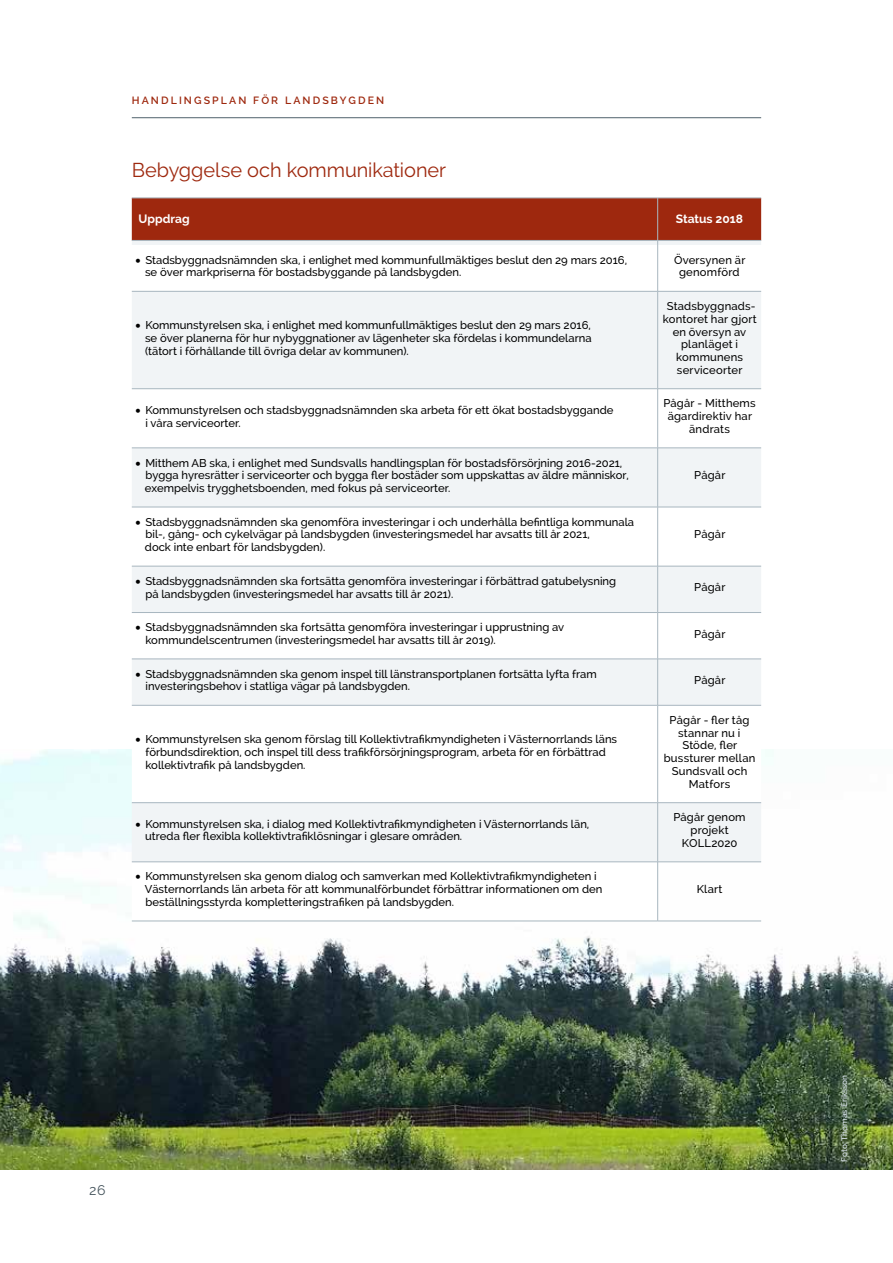
<style>
.page{position:relative;width:893px;height:1263px;background:#fff}
.page>*{position:absolute;margin:0;border:0;box-sizing:border-box;transform-origin:0 0}
.t1{font:19.95px "Raleway";color:#9e280e}
.t2{font:13.95px "Raleway";color:#43525a}
.t3{font:700 12px "Raleway";color:#fff}
.t4{font:500 11.25px/12.8px "Raleway";color:#000}
.t5{font:600 10.5px "Raleway";letter-spacing:.2em;color:#9e280e}
.t6{font:600 8.25px "Raleway";color:#ced8de}
</style>
<div class="page">
<hr style="left:132px;top:117px;width:629px;height:1px;background:#63737c">
<img style="left:0;top:749px;width:893px;height:420px">
<svg style="left:132px;top:245px;width:629px;height:460px;fill:#f1f4f6"></svg>
<svg style="left:132px;top:706px;width:629px;height:215px"></svg>
<hr style="left:132px;top:448px;width:526px;height:1px;background:#a8b6bf">
<hr style="left:658px;top:448px;width:103px;height:1px;background:#a8b6bf">
<hr style="left:132px;top:291px;width:526px;height:1px;background:#a8b6bf">
<hr style="left:658px;top:291px;width:103px;height:1px;background:#a8b6bf">
<hr style="left:132px;top:388px;width:526px;height:1px;background:#a8b6bf">
<hr style="left:658px;top:388px;width:103px;height:1px;background:#a8b6bf">
<svg style="left:132px;top:198px;width:629px;height:47px;background:#a53e27"></svg>
<hr style="left:657px;top:245px;width:1px;height:46px;background:#a8b6bf">
<hr style="left:657px;top:291px;width:1px;height:97px;background:#a8b6bf">
<hr style="left:657px;top:389px;width:1px;height:59px;background:#a8b6bf">
<hr style="left:657px;top:448px;width:1px;height:59px;background:#a8b6bf">
<hr style="left:657px;top:566px;width:1px;height:46px;background:#a8b6bf">
<hr style="left:657px;top:659px;width:1px;height:46px;background:#a8b6bf">
<hr style="left:657px;top:803px;width:1px;height:59px;background:#a8b6bf">
<hr style="left:132px;top:507px;width:526px;height:1px;background:#a8b6bf">
<hr style="left:658px;top:507px;width:103px;height:1px;background:#a8b6bf">
<hr style="left:657px;top:507px;width:1px;height:59px;background:#a8b6bf">
<hr style="left:132px;top:566px;width:526px;height:1px;background:#a8b6bf">
<hr style="left:658px;top:566px;width:103px;height:1px;background:#a8b6bf">
<hr style="left:132px;top:612px;width:526px;height:1px;background:#a8b6bf">
<hr style="left:658px;top:612px;width:103px;height:1px;background:#a8b6bf">
<hr style="left:657px;top:613px;width:1px;height:46px;background:#a8b6bf">
<hr style="left:132px;top:659px;width:526px;height:1px;background:#a8b6bf">
<hr style="left:658px;top:659px;width:103px;height:1px;background:#a8b6bf">
<hr style="left:132px;top:705px;width:526px;height:1px;background:#a8b6bf">
<hr style="left:658px;top:705px;width:103px;height:1px;background:#a8b6bf">
<hr style="left:657px;top:705px;width:1px;height:97px;background:#a8b6bf">
<hr style="left:132px;top:802px;width:526px;height:1px;background:#a8b6bf">
<hr style="left:658px;top:802px;width:103px;height:1px;background:#a8b6bf">
<hr style="left:132px;top:861px;width:526px;height:1px;background:#a8b6bf">
<hr style="left:658px;top:861px;width:103px;height:1px;background:#a8b6bf">
<hr style="left:657px;top:862px;width:1px;height:59px;background:#a8b6bf">
<hr style="left:132px;top:921px;width:526px;height:1px;background:#a8b6bf">
<hr style="left:658px;top:921px;width:103px;height:1px;background:#a8b6bf">
<p class="t5" style="left:132px;top:94px;width:254px">HANDLINGSPLAN FÖR LANDSBYGDEN</p>
<h1 class="t1" style="left:132px;top:158px;width:316px">Bebyggelse och kommunikationer</h1>
<p class="t3" style="left:139px;top:212px;width:53px">Uppdrag</p>
<p class="t3" style="left:676px;top:212px;width:69px">Status 2018</p>
<p class="t4" style="left:145px;top:253px;width:483px;text-indent:-10px">• Stadsbyggnadsnämnden ska, i enlighet med kommunfullmäktiges beslut den 29 mars 2016, se över markpriserna för bostadsbyggande på landsbygden.</p>
<p class="t4" style="left:674px;top:253px;width:73px;text-align:center">Översynen är genomförd</p>
<p class="t4" style="left:145px;top:319px;width:448px;text-align:justify;text-indent:-10px">• Kommunstyrelsen ska, i enlighet med kommunfullmäktiges beslut den 29 mars 2016, se över planerna för hur nybyggnationer av lägenheter ska fördelas i kommundelarna (tätort i förhållande till övriga delar av kommunen).</p>
<p class="t4" style="left:663px;top:300px;width:95px;text-align:center">Stadsbyggnads&shy;kontoret har gjort en översyn av planläget i kommunens serviceorter</p>
<p class="t4" style="left:146px;top:403px;width:469px;text-indent:-10px">• Kommunstyrelsen och stadsbyggnadsnämnden ska arbeta för ett ökat bostadsbyggande i våra serviceorter.</p>
<p class="t4" style="left:663px;top:397px;width:94px;text-align:center">Pågår - Mitthems ägardirektiv har ändrats</p>
<p class="t4" style="left:145px;top:456px;width:485px;text-indent:-10px">• Mitthem AB ska, i enlighet med Sundsvalls handlingsplan för bostadsförsörjning 2016-2021, bygga hyresrätter i serviceorter och bygga fler bostäder som uppskattas av äldre människor, exempelvis trygghetsboenden, med fokus på serviceorter.</p>
<p class="t4" style="left:694px;top:469px;width:33px">Pågår</p>
<p class="t4" style="left:145px;top:515px;width:491px;text-indent:-10px">• Stadsbyggnadsnämnden ska genomföra investeringar i och underhålla befintliga kommunala bil-, gång- och cykelvägar på landsbygden (investeringsmedel har avsatts till år 2021,<br>dock inte enbart för landsbygden).</p>
<p class="t4" style="left:694px;top:528px;width:33px">Pågår</p>
<p class="t4" style="left:145px;top:574px;width:472px;text-indent:-10px">• Stadsbyggnadsnämnden ska fortsätta genomföra investeringar i förbättrad gatubelysning på landsbygden (investeringsmedel har avsatts till år 2021).</p>
<p class="t4" style="left:694px;top:581px;width:33px">Pågår</p>
<p class="t4" style="left:146px;top:621px;width:420px;text-indent:-10px">• Stadsbyggnadsnämnden ska fortsätta genomföra investeringar i upprustning av kommundelscentrumen (investeringsmedel har avsatts till år 2019).</p>
<p class="t4" style="left:694px;top:627px;width:33px">Pågår</p>
<p class="t4" style="left:146px;top:667px;width:453px;text-indent:-10px">• Stadsbyggnadsnämnden ska genom inspel till länstransportplanen fortsätta lyfta fram investeringsbehov i statliga vägar på landsbygden.</p>
<p class="t4" style="left:694px;top:674px;width:33px">Pågår</p>
<p class="t4" style="left:145px;top:733px;width:473px;text-indent:-10px">• Kommunstyrelsen ska genom förslag till Kollektivtrafikmyndigheten i Västernorrlands läns förbundsdirektion, och inspel till dess trafikförsörjningsprogram, arbeta för en förbättrad kollektivtrafik på landsbygden.</p>
<p class="t4" style="left:664px;top:714px;width:93px;text-align:center">Pågår - fler tåg stannar nu i<br>Stöde, fler bussturer mellan<br>Sundsvall och<br>Matfors</p>
<p class="t4" style="left:145px;top:817px;width:446px;text-indent:-10px">• Kommunstyrelsen ska, i dialog med Kollektivtrafikmyndigheten i Västernorrlands län, utreda fler flexibla kollektivtrafiklösningar i glesare områden.</p>
<p class="t4" style="left:673px;top:811px;width:74px;text-align:center">Pågår genom projekt<br>KOLL2020</p>
<p class="t4" style="left:145px;top:870px;width:459px;text-indent:-9px">• Kommunstyrelsen ska genom dialog och samverkan med Kollektivtrafikmyndigheten i<br>Västernorrlands län arbeta för att kommunalförbundet förbättrar informationen om den beställningsstyrda kompletteringstrafiken på landsbygden.</p>
<p class="t4" style="left:697px;top:883px;width:27px">Klart</p>
<p class="t2" style="left:89px;top:1182px;width:18px">26</p>
<p class="t6" style="left:840px;top:1162px;width:89px;rotate:-90deg">Foto: Thomas Eriksson</p>
</div>
